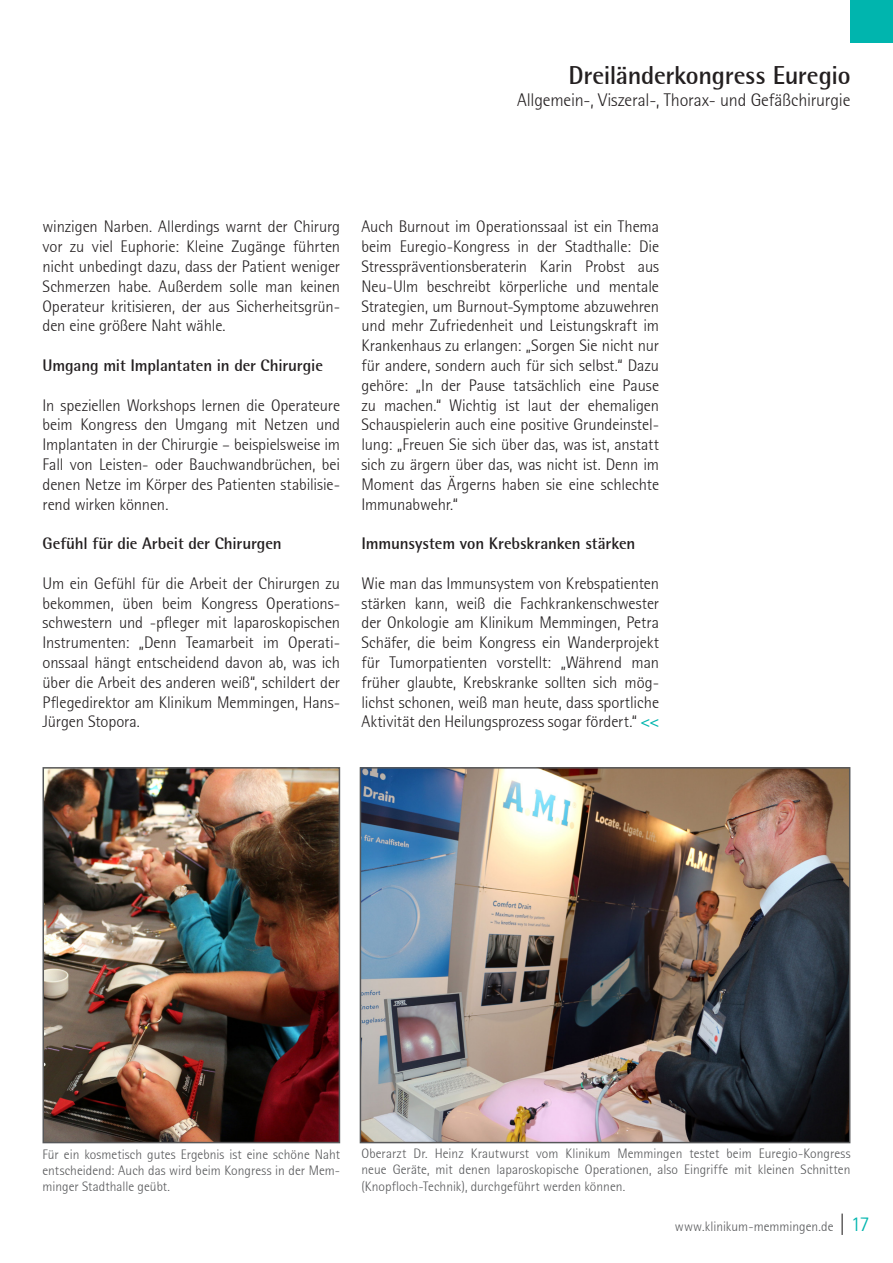
<style>
.page{position:relative;width:893px;height:1263px;background:#fff}
.page>*{position:absolute;margin:0;border:0;box-sizing:border-box;transform-origin:0 0}
.SeitenTitel_R{font:700 25.5px "Rotis Semi Sans";letter-spacing:-.01em;color:#231f20}
.SeitenTitel_Sub_R{font:300 18px "Rotis Semi Sans";letter-spacing:-.01em;color:#231f20}
.Fließtext_V{font:300 16.5px/19.8px "Rotis Semi Sans";letter-spacing:-.005em;color:#231f20;text-align:justify}
.Fließtext_V-2{font:700 16.5px "Rotis Semi Sans";letter-spacing:-.01em;color:#231f20}
.Bildunterschrift_Cop{font:300 13.5px/16.2px "Rotis Semi Sans";color:#57585a;text-align:justify}
.s1{font-weight:700;color:#00b5ae}
.s2{font-size:21px;color:#231f20}
.s3{font-size:21px;color:#00b5ae}
</style>
<div class="page">
<div style="left:850px;top:0;width:43px;height:43px;background:#00b5ae"></div>
<img style="left:46px;top:770px;width:291px;height:370px">
<div style="left:43px;top:767px;width:297px;height:376px;border:2px solid #57585a"></div>
<img style="left:363px;top:770px;width:484px;height:370px">
<div style="left:360px;top:767px;width:490px;height:376px;border:2px solid #57585a"></div>
<p class="SeitenTitel_R" style="left:568px;top:60px;width:283px">Dreiländerkongress Euregio</p>
<p class="SeitenTitel_Sub_R" style="left:517px;top:89px;width:335px">Allgemein-, Viszeral-, Thorax- und Gefäßchirurgie</p>
<p class="Fließtext_V" style="left:43px;top:217px;width:299px">winzigen Narben. Allerdings warnt der Chirurg vor zu viel Euphorie: Kleine Zugänge führten nicht unbedingt dazu, dass der Patient weniger Schmerzen habe. Außerdem solle man keinen Operateur kritisieren, der aus Sicherheitsgrün&shy;den eine größere Naht wähle.</p>
<p class="Fließtext_V-2" style="left:43px;top:355px;width:282px">Umgang mit Implantaten in der Chirurgie</p>
<p class="Fließtext_V" style="left:43px;top:395px;width:299px">In speziellen Workshops lernen die Operateure beim Kongress den Umgang mit Netzen und Implantaten in der Chirurgie – beispielsweise im Fall von Leisten- oder Bauchwandbrüchen, bei denen Netze im Körper des Patienten stabilisie&shy;rend wirken können.</p>
<p class="Fließtext_V-2" style="left:43px;top:533px;width:241px">Gefühl für die Arbeit der Chirurgen</p>
<p class="Fließtext_V" style="left:43px;top:573px;width:299px">Um ein Gefühl für die Arbeit der Chirurgen zu bekommen, üben beim Kongress Operations&shy;schwestern und -pfleger mit laparoskopischen Instrumenten: „Denn Teamarbeit im Operati&shy;onssaal hängt entscheidend davon ab, was ich über die Arbeit des anderen weiß“, schildert der Pflegedirektor am Klinikum Memmingen, Hans-Jürgen Stopora.</p>
<p class="Fließtext_V" style="left:361px;top:217px;width:299px">Auch Burnout im Operationssaal ist ein Thema beim Euregio-Kongress in der Stadthalle: Die Stresspräventionsberaterin Karin Probst aus Neu-Ulm beschreibt körperliche und mentale Strategien, um Burnout-Symptome abzuwehren und mehr Zufriedenheit und Leistungskraft im Krankenhaus zu erlangen: „Sorgen Sie nicht nur für andere, sondern auch für sich selbst.“ Dazu gehöre: „In der Pause tatsächlich eine Pause zu machen.“ Wichtig ist laut der ehemaligen Schauspielerin auch eine positive Grundeinstel&shy;lung: „Freuen Sie sich über das, was ist, anstatt sich zu ärgern über das, was nicht ist. Denn im Moment das Ärgerns haben sie eine schlechte Immunabwehr.“</p>
<p class="Fließtext_V-2" style="left:361px;top:533px;width:275px">Immunsystem von Krebskranken stärken</p>
<p class="Fließtext_V" style="left:361px;top:573px;width:299px">Wie man das Immunsystem von Krebspatienten stärken kann, weiß die Fachkrankenschwester der Onkologie am Klinikum Memmingen, Petra Schäfer, die beim Kongress ein Wanderprojekt für Tumorpatienten vorstellt: „Während man früher glaubte, Krebskranke sollten sich mög&shy;lichst schonen, weiß man heute, dass sportliche Aktivität den Heilungsprozess sogar fördert.“ <span class="s1">&lt;&lt;</span></p>
<p class="Bildunterschrift_Cop" style="left:43px;top:1146px;width:299px">Für ein kosmetisch gutes Ergebnis ist eine schöne Naht entscheidend: Auch das wird beim Kongress in der Mem&shy;minger Stadthalle geübt.</p>
<p class="Bildunterschrift_Cop" style="left:361px;top:1145px;width:490px">Oberarzt Dr. Heinz Krautwurst vom Klinikum Memmingen testet beim Euregio-Kongress neue Geräte, mit denen laparoskopische Operationen, also Eingriffe mit kleinen Schnitten (Knopfloch-Technik), durchgeführt werden können.</p>
<p class="Bildunterschrift_Cop" style="left:675px;top:1218px;width:196px">www.klinikum-memmingen.de <span class="s2">|</span> <span class="s3">17</span></p>
</div>
